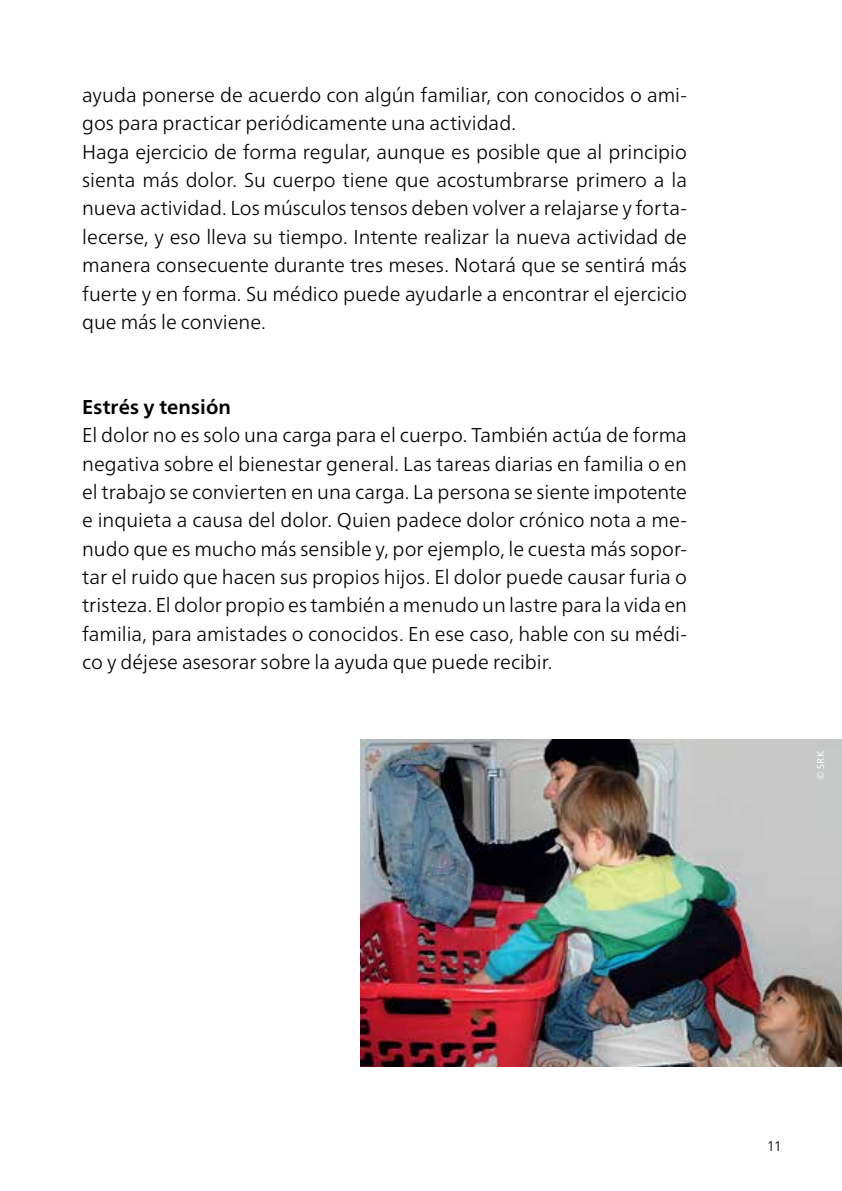
<style>
.page{position:relative;width:842px;height:1191px;background:#fff}
.page>*{position:absolute;margin:0;border:0;box-sizing:border-box;transform-origin:0 0}
.t1{font:300 20px/28.4px "Frutiger Neue LTW1 G";color:#000}
.t2{font:700 20px "Frutiger Neue LTW1 G";letter-spacing:.01em;color:#000}
.t3{font:300 14px "Frutiger Neue LTW1 G";color:#000}
.t4{font:10px "Frutiger Neue LTW1 G";color:#fff}
</style>
<div class="page">
<img style="left:361px;top:739px;width:481px;height:327px">
<p class="t1" style="left:82px;top:81px;width:606px">ayuda ponerse de acuerdo con algún familiar, con conocidos o ami&shy;gos para practicar periódicamente una actividad.<br>Haga ejercicio de forma regular, aunque es posible que al principio sienta más dolor. Su cuerpo tiene que acostumbrarse primero a la nueva actividad. Los músculos tensos deben volver a relajarse y forta&shy;lecerse, y eso lleva su tiempo. Intente realizar la nueva actividad de manera consecuente durante tres meses. Notará que se sentirá más fuerte y en forma. Su médico puede ayudarle a encontrar el ejercicio que más le conviene.</p>
<p class="t2" style="left:82px;top:395px;width:150px">Estrés y tensión</p>
<p class="t1" style="left:82px;top:421px;width:606px;text-align:justify">El dolor no es solo una carga para el cuerpo. También actúa de forma negativa sobre el bienestar general. Las tareas diarias en familia o en el trabajo se convierten en una carga. La persona se siente impotente e inquieta a causa del dolor. Quien padece dolor crónico nota a me&shy;nudo que es mucho más sensible y, por ejemplo, le cuesta más sopor&shy;tar el ruido que hacen sus propios hijos. El dolor puede causar furia o tristeza. El dolor propio es también a menudo un lastre para la vida en familia, para amistades o conocidos. En ese caso, hable con su médi&shy;co y déjese asesorar sobre la ayuda que puede recibir.</p>
<p class="t4" style="left:815px;top:780px;width:30px;rotate:-90deg">© SRK</p>
<p class="t3" style="left:767px;top:1137px;width:16px">11</p>
</div>
